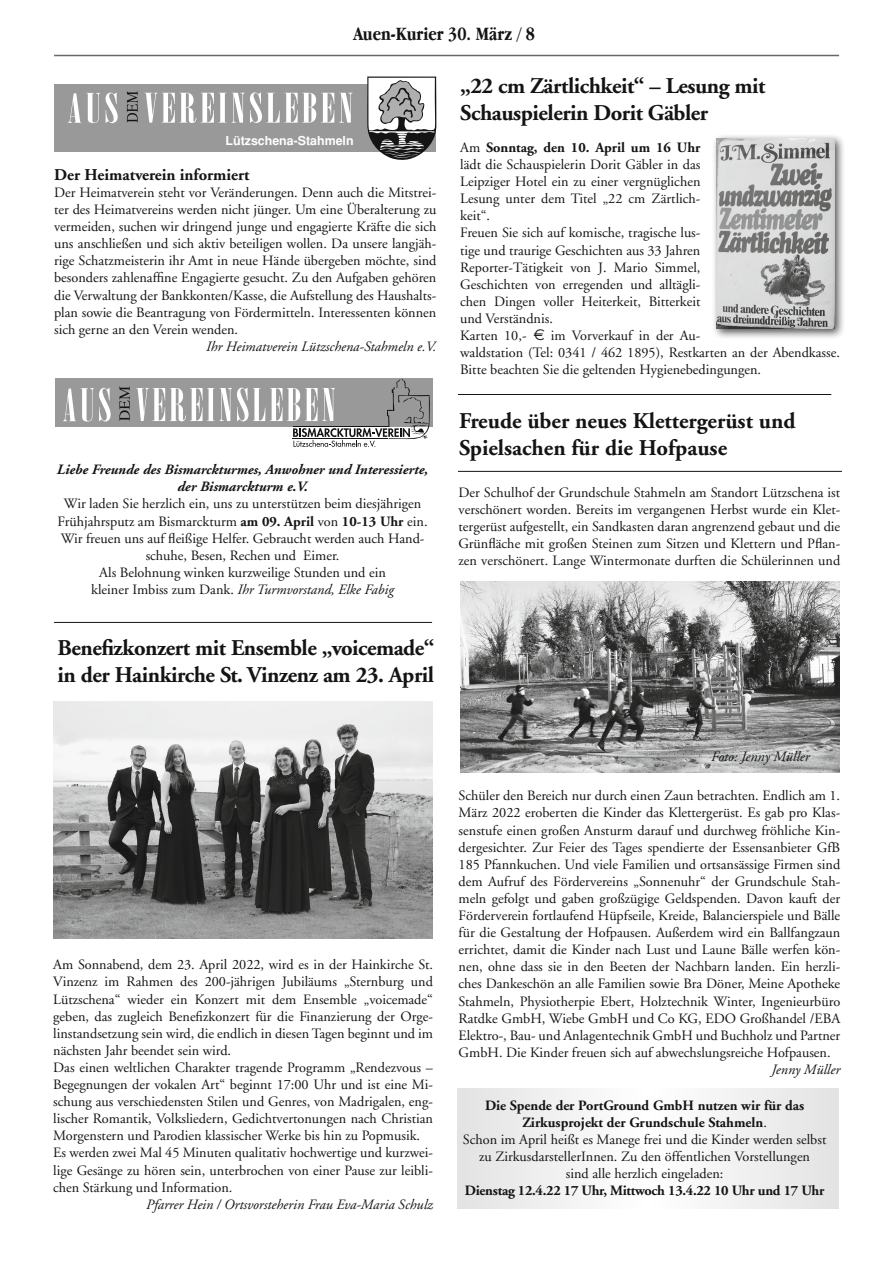
<style>
.page{position:relative;width:893px;height:1263px;background:#fff}
.page>*{position:absolute;margin:0;border:0;box-sizing:border-box;transform-origin:0 0}
.t1{font:700 22.5px/27px "Adobe Garamond";letter-spacing:-.02em;color:#131413}
.t2{font:700 22.5px/27px "Adobe Garamond";color:#131413}
.t3{font:700 19.5px "Apple Garamond";color:#131413}
.t4{font:700 16.5px "Adobe Garamond";color:#131413}
.t5{font:14.25px/17.1px "Adobe Garamond";color:#131413;text-align:justify}
.t6{font:italic 14.25px "Adobe Garamond";color:#131413}
.t7{font:700 14.25px/17.1px "Adobe Garamond";color:#131413;text-align:center}
.t8{font:italic 700 14.25px "Adobe Garamond";color:#131413}
.t9{font:700 14.25px "Adobe Garamond";letter-spacing:-.02em;color:#131413}
.t10{font:700 12.45px "Helvetica";color:#fff}
.s1{font-weight:700}
.s2{font-style:normal}
.s3{font-family:"A860 Geometrical"}
.s4{font-weight:400}
</style>
<div class="page">
<hr style="left:54px;top:55px;width:785px;height:1px;background:#686867">
<hr style="left:54px;top:622px;width:378px;height:1px;background:#131413">
<img style="left:53px;top:702px;width:380px;height:237px">
<div style="left:54px;top:84px;width:381px;height:68px;background:#999"></div>
<svg style="left:145px;top:92px;width:208px;height:31px"></svg>
<svg style="left:68px;top:93px;width:32px;height:30px"></svg>
<svg style="left:106px;top:93px;width:12px;height:30px"></svg>
<svg style="left:127px;top:91px;width:11px;height:31px"></svg>
<svg style="left:367px;top:77px;width:69px;height:83px"></svg>
<div style="left:55px;top:378px;width:377px;height:49px;background:#999"></div>
<svg style="left:63px;top:388px;width:48px;height:33px"></svg>
<svg style="left:119px;top:386px;width:11px;height:35px"></svg>
<svg style="left:136px;top:379px;width:294px;height:68px"></svg>
<hr style="left:293px;top:426px;width:95px;height:1px;background:#131413">
<hr style="left:293px;top:438px;width:95px;height:1px;background:#131413">
<hr style="left:458px;top:394px;width:373px;height:1px;background:#131413">
<div style="left:711px;top:134px;width:135px;height:205px;background:#131413;opacity:.75"></div>
<img style="left:716px;top:139px;width:119px;height:190px">
<div style="left:457px;top:1089px;width:186px;height:120px;background:linear-gradient(to right,#e2e2e2,#fefefe)"></div>
<div style="left:654px;top:1089px;width:185px;height:120px;background:linear-gradient(to right,#fefefe,#e3e3e3)"></div>
<hr style="left:458px;top:471px;width:384px;height:1px;background:#131413">
<img style="left:460px;top:581px;width:380px;height:192px">
<p class="t3" style="left:353px;top:23px;width:183px">Auen-Kurier 30. März / 8</p>
<p class="t10" style="left:226px;top:133px;width:130px">Lützschena-Stahmeln</p>
<p class="t4" style="left:54px;top:166px;width:197px">Der Heimatverein informiert</p>
<p class="t5" style="left:54px;top:184px;width:384px">Der Heimatverein steht vor Veränderungen. Denn auch die Mitstrei&shy;ter des Heimatvereins werden nicht jünger. Um eine Überalterung zu vermeiden, suchen wir dringend junge und engagierte Kräfte die sich uns anschließen und sich aktiv beteiligen wollen. Da unsere langjäh&shy;rige Schatzmeisterin ihr Amt in neue Hände übergeben möchte, sind besonders zahlenaffine Engagierte gesucht. Zu den Aufgaben gehören die Verwaltung der Bankkonten/Kasse, die Aufstellung des Haushalts&shy;plan sowie die Beantragung von Fördermitteln. Interessenten können sich gerne an den Verein wenden.</p>
<p class="t6" style="left:206px;top:339px;width:232px">Ihr Heimatverein Lützschena-Stahmeln e.V.</p>
<p class="t8" style="left:57px;top:462px;width:373px">Liebe Freunde des Bismarckturmes, Anwohner und Interessierte,</p>
<p class="t8" style="left:177px;top:479px;width:132px">der Bismarckturm e.V.</p>
<p class="t5" style="left:58px;top:496px;width:372px;text-align:center">Wir laden Sie herzlich ein, uns zu unterstützen beim diesjährigen<br>Frühjahrsputz am Bismarckturm <span class="s1">am 09. April</span> von <span class="s1">10-13 Uhr</span> ein.</p>
<p class="t5" style="left:61px;top:530px;width:365px;text-align:center">Wir freuen uns auf fleißige Helfer. Gebraucht werden auch Hand&shy;schuhe, Besen, Rechen und Eimer.</p>
<p class="t5" style="left:99px;top:564px;width:288px">Als Belohnung winken kurzweilige Stunden und ein</p>
<p class="t6" style="left:91px;top:582px;width:304px"><span class="s2">kleiner Imbiss zum Dank.</span> Ihr Turmvorstand, Elke Fabig</p>
<p class="t1" style="left:58px;top:635px;width:378px">Benefizkonzert mit Ensemble „voicemade“ in der Hainkirche St. Vinzenz am 23. April</p>
<p class="t1" style="left:460px;top:73px;width:307px">„22 cm Zärtlichkeit“ – Lesung mit</p>
<p class="t1" style="left:460px;top:100px;width:250px">Schauspielerin Dorit Gäbler</p>
<p class="t5" style="left:460px;top:139px;width:242px">Am <span class="s1">Sonntag, den 10. April um 16 Uhr </span>lädt die Schauspielerin Dorit Gäbler in das Leipziger Hotel ein zu einer vergnüglichen Lesung unter dem Titel „22 cm Zärtlich&shy;keit“.</p>
<p class="t5" style="left:460px;top:225px;width:242px">Freuen Sie sich auf komische, tragische lus&shy;tige und traurige Geschichten aus 33 Jahren Reporter-Tätigkeit von J. Mario Simmel, Geschichten von erregenden und alltägli&shy;chen Dingen voller Heiterkeit, Bitterkeit und Verständnis.</p>
<p class="t5" style="left:460px;top:327px;width:381px;text-align:left">Karten 10,- <span class="s3">€</span> im Vorverkauf in der Au-<br>waldstation (Tel: 0341 / 462 1895), Restkarten an der Abendkasse.<br>Bitte beachten Sie die geltenden Hygienebedingungen.</p>
<p class="t2" style="left:459px;top:408px;width:338px">Freude über neues Klettergerüst und<br>Spielsachen für die Hofpause</p>
<p class="t5" style="left:459px;top:484px;width:383px">Der Schulhof der Grundschule Stahmeln am Standort Lützschena ist verschönert worden. Bereits im vergangenen Herbst wurde ein Klet&shy;tergerüst aufgestellt, ein Sandkasten daran angrenzend gebaut und die Grünfläche mit großen Steinen zum Sitzen und Klettern und Pflan&shy;zen verschönert. Lange Wintermonate durften die Schülerinnen und</p>
<p class="t5" style="left:53px;top:957px;width:381px">Am Sonnabend, dem 23. April 2022, wird es in der Hainkirche St.<br>Vinzenz im Rahmen des 200-jährigen Jubiläums „Sternburg und Lützschena“ wieder ein Konzert mit dem Ensemble „voicemade“ geben, das zugleich Benefizkonzert für die Finanzierung der Orge&shy;linstandsetzung sein wird, die endlich in diesen Tagen beginnt und im nächsten Jahr beendet sein wird.</p>
<p class="t5" style="left:53px;top:1059px;width:381px">Das einen weltlichen Charakter tragende Programm „Rendezvous – Begegnungen der vokalen Art“ beginnt 17:00 Uhr und ist eine Mi&shy;schung aus verschiedensten Stilen und Genres, von Madrigalen, eng&shy;lischer Romantik, Volksliedern, Gedichtvertonungen nach Christian Morgenstern und Parodien klassischer Werke bis hin zu Popmusik.</p>
<p class="t5" style="left:53px;top:1145px;width:381px">Es werden zwei Mal 45 Minuten qualitativ hochwertige und kurzwei&shy;lige Gesänge zu hören sein, unterbrochen von einer Pause zur leibli&shy;chen Stärkung und Information.</p>
<p class="t6" style="left:146px;top:1197px;width:288px">Pfarrer Hein / Ortsvorsteherin Frau Eva-Maria Schulz</p>
<p class="t6" style="left:711px;top:749px;width:100px">Foto: Jenny Müller</p>
<p class="t5" style="left:459px;top:788px;width:383px">Schüler den Bereich nur durch einen Zaun betrachten. Endlich am 1.<br>März 2022 eroberten die Kinder das Klettergerüst. Es gab pro Klas&shy;senstufe einen großen Ansturm darauf und durchweg fröhliche Kin&shy;dergesichter. Zur Feier des Tages spendierte der Essensanbieter GfB 185 Pfannkuchen. Und viele Familien und ortsansässige Firmen sind dem Aufruf des Fördervereins „Sonnenuhr“ der Grundschule Stah&shy;meln gefolgt und gaben großzügige Geldspenden. Davon kauft der Förderverein fortlaufend Hüpfseile, Kreide, Balancierspiele und Bälle für die Gestaltung der Hofpausen. Außerdem wird ein Ballfangzaun errichtet, damit die Kinder nach Lust und Laune Bälle werfen kön&shy;nen, ohne dass sie in den Beeten der Nachbarn landen. Ein herzli&shy;ches Dankeschön an alle Familien sowie Bra Döner, Meine Apotheke Stahmeln, Physiotherpie Ebert, Holztechnik Winter, Ingenieurbüro Ratdke GmbH, Wiebe GmbH und Co KG, EDO Großhandel /EBA Elektro-, Bau- und Anlagentechnik GmbH und Buchholz und Partner GmbH. Die Kinder freuen sich auf abwechslungsreiche Hofpausen.</p>
<p class="t6" style="left:772px;top:1062px;width:70px">Jenny Müller</p>
<p class="t7" style="left:485px;top:1097px;width:321px">Die Spende der PortGround GmbH nutzen wir für das<br>Zirkusprojekt der Grundschule Stahmeln<span class="s4">.</span></p>
<p class="t5" style="left:463px;top:1131px;width:365px;text-align:center">Schon im April heißt es Manege frei und die Kinder werden selbst zu ZirkusdarstellerInnen. Zu den öffentlichen Vorstellungen</p>
<p class="t5" style="left:566px;top:1165px;width:159px">sind alle herzlich eingeladen:</p>
<p class="t9" style="left:465px;top:1183px;width:361px">Dienstag 12.4.22 17 Uhr, Mittwoch 13.4.22 10 Uhr und 17 Uhr</p>
</div>
